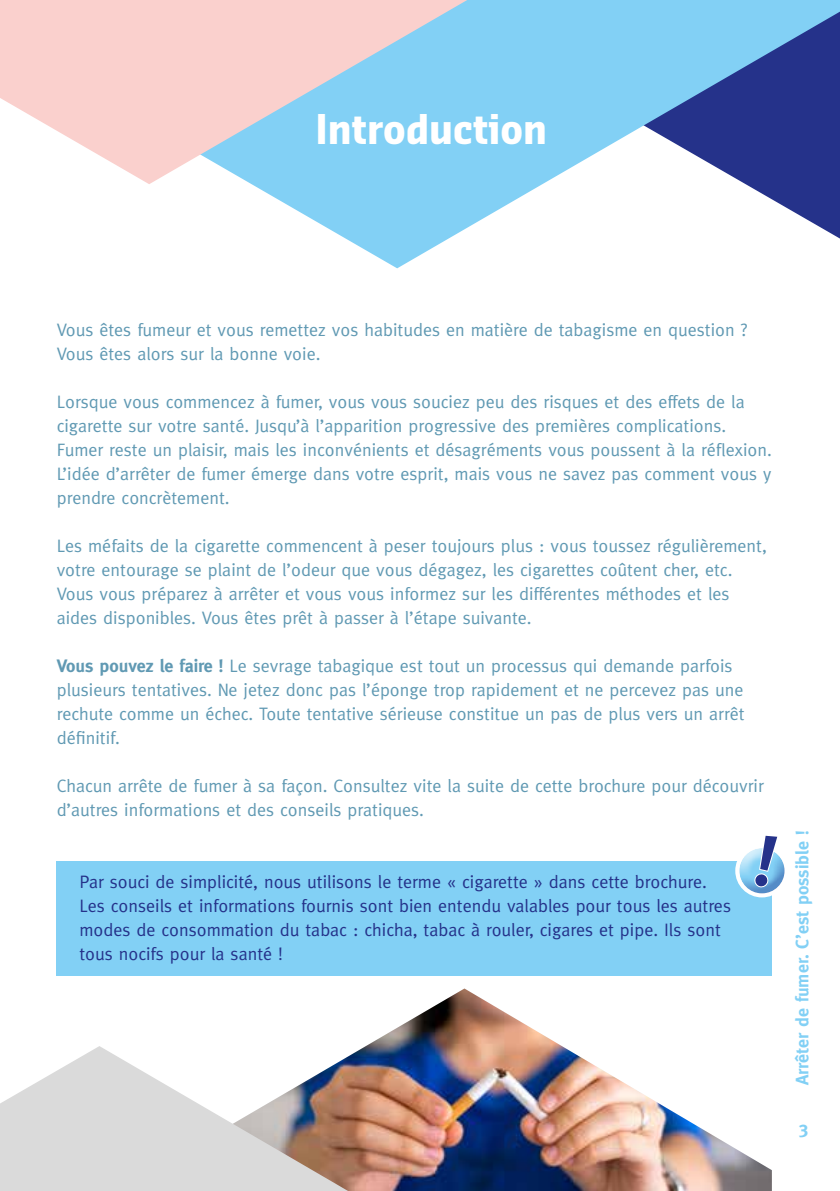
<style>
.page{position:relative;width:840px;height:1191px;background:#fff}
.page>*{position:absolute;margin:0;border:0;box-sizing:border-box;transform-origin:0 0}
.t1{font:700 40px "Sansa Con Pro";color:#fff}
.t2{font:18px/24px "Meta";color:#6099b3}
.t3{font:18px/24px "Meta";color:#25328a}
.t4{font:700 18px "Meta";color:#82d0f5}
.s1{font-weight:700}
</style>
<div class="page">
<div style="left:57px;top:861px;width:714px;height:114px;background:#82d0f5"></div>
<div style="left:734px;top:844px;width:54px;height:53px;border:8px solid #fff;border-radius:50%"></div>
<div style="left:736px;top:844px;width:48px;height:36px;background:#fff"></div>
<div style="left:736px;top:853px;width:48px;height:41px;background:#25328a;opacity:.41"></div>
<img style="left:348px;top:988px;width:423px;height:203px">
<svg style="left:0;top:1046px;width:348px;height:145px;fill:#dadada"></svg>
<svg style="left:574px;top:0;width:265px;height:238px"></svg>
<svg style="left:0;top:0;width:574px;height:268px"></svg>
<svg style="left:753px;top:848px;width:24px;height:39px"></svg>
<h1 class="t1" style="left:315px;top:102px;width:233px">Introduction</h1>
<p class="t2" style="left:57px;top:318px;width:691px">Vous êtes fumeur et vous remettez vos habitudes en matière de tabagisme en question ?<br>Vous êtes alors sur la bonne voie.</p>
<p class="t2" style="left:57px;top:390px;width:716px">Lorsque vous commencez à fumer, vous vous souciez peu des risques et des effets de la cigarette sur votre santé. Jusqu’à l’apparition progressive des premières complications.<br>Fumer reste un plaisir, mais les inconvénients et désagréments vous poussent à la réflexion.<br>L’idée d’arrêter de fumer émerge dans votre esprit, mais vous ne savez pas comment vous y prendre concrètement.</p>
<p class="t2" style="left:57px;top:534px;width:711px">Les méfaits de la cigarette commencent à peser toujours plus : vous toussez régulièrement, votre entourage se plaint de l’odeur que vous dégagez, les cigarettes coûtent cher, etc.<br>Vous vous préparez à arrêter et vous vous informez sur les différentes méthodes et les aides disponibles. Vous êtes prêt à passer à l’étape suivante.</p>
<p class="t2" style="left:57px;top:654px;width:689px"><span class="s1">Vous pouvez le faire !</span> Le sevrage tabagique est tout un processus qui demande parfois plusieurs tentatives. Ne jetez donc pas l’éponge trop rapidement et ne percevez pas une rechute comme un échec. Toute tentative sérieuse constitue un pas de plus vers un arrêt définitif.</p>
<p class="t2" style="left:57px;top:774px;width:708px">Chacun arrête de fumer à sa façon. Consultez vite la suite de cette brochure pour découvrir d’autres informations et des conseils pratiques.</p>
<p class="t3" style="left:79px;top:870px;width:628px">Par souci de simplicité, nous utilisons le terme « cigarette » dans cette brochure.</p>
<p class="t3" style="left:79px;top:894px;width:652px">Les conseils et informations fournis sont bien entendu valables pour tous les autres modes de consommation du tabac : chicha, tabac à rouler, cigares et pipe. Ils sont tous nocifs pour la santé !</p>
<p class="t4" style="left:791px;top:1085px;width:256px;rotate:-90deg">Arrêter de fumer. C’est possible !</p>
<p class="t4" style="left:798px;top:1117px;width:11px">3</p>
</div>
